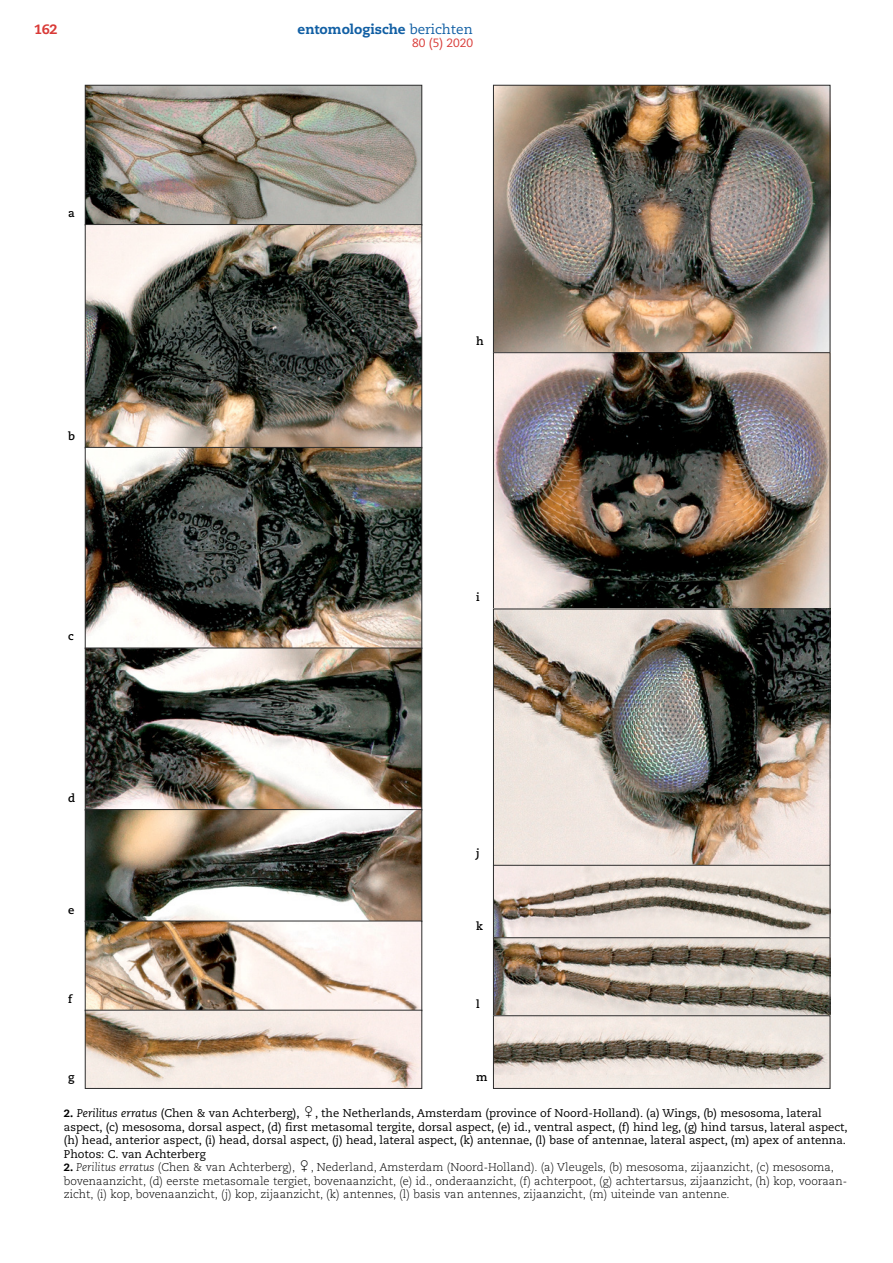
<style>
.page{position:relative;width:893px;height:1263px;background:#fff}
.page>*{position:absolute;margin:0;border:0;box-sizing:border-box;transform-origin:0 0}
.t1{font:800 13.5px "Caecilia LT Std";color:#115fa4}
.t2{font:800 13.5px "Caecilia LT Std";color:#d93a37}
.t3{font:12px "Caecilia LT Std";color:#d93a37}
.t4{font:11.25px/13.5px "Caecilia LT Std";color:#000}
.t5{font:300 11.25px/13.5px "Caecilia LT Std";color:#000}
.t6{font:700 11.25px "Caecilia LT Std";color:#000}
.s1{font-weight:400}
.s2{font-weight:800;font-size:10.5px}
.s3{font-style:italic}
.s4{font-family:"Universal Newswith Comm Pi";font-size:15px}
.s5{font-family:"Universal Newswith Comm Pi";font-weight:400;font-size:15px}
</style>
<div class="page">
<img style="left:87px;top:87px;width:333px;height:1000px">
<div style="left:85px;top:85px;width:337px;height:140px;border:1px solid #2d2d2d"></div>
<div style="left:85px;top:224px;width:337px;height:224px;border:1px solid #2d2d2d"></div>
<img style="left:495px;top:87px;width:333px;height:1000px">
<div style="left:493px;top:85px;width:337px;height:268px;border:1px solid #2d2d2d"></div>
<div style="left:85px;top:447px;width:337px;height:202px;border:1px solid #2d2d2d"></div>
<div style="left:85px;top:648px;width:337px;height:162px;border:1px solid #2d2d2d"></div>
<div style="left:85px;top:809px;width:337px;height:113px;border:1px solid #2d2d2d"></div>
<div style="left:85px;top:921px;width:337px;height:90px;border:1px solid #2d2d2d"></div>
<div style="left:85px;top:1010px;width:337px;height:79px;border:1px solid #2d2d2d"></div>
<div style="left:493px;top:352px;width:337px;height:258px;border:1px solid #2d2d2d"></div>
<div style="left:493px;top:609px;width:337px;height:257px;border:1px solid #2d2d2d"></div>
<div style="left:493px;top:865px;width:337px;height:73px;border:1px solid #2d2d2d"></div>
<div style="left:493px;top:937px;width:337px;height:79px;border:1px solid #2d2d2d"></div>
<div style="left:493px;top:1015px;width:337px;height:74px;border:1px solid #2d2d2d"></div>
<p class="t2" style="left:34px;top:21px;width:25px">162</p>
<p class="t1" style="left:298px;top:21px;width:177px">entomologische <span class="s1">berichten</span></p>
<p class="t3" style="left:412px;top:36px;width:62px">80 (5) 2020</p>
<p class="t6" style="left:68px;top:206px;width:8px">a</p>
<p class="t6" style="left:68px;top:429px;width:8px">b</p>
<p class="t6" style="left:68px;top:630px;width:7px">c</p>
<p class="t6" style="left:68px;top:791px;width:9px">d</p>
<p class="t6" style="left:68px;top:903px;width:8px">e</p>
<p class="t6" style="left:68px;top:992px;width:5px">f</p>
<p class="t6" style="left:68px;top:1070px;width:8px">g</p>
<p class="t6" style="left:476px;top:334px;width:9px">h</p>
<p class="t6" style="left:476px;top:590px;width:5px">i</p>
<p class="t6" style="left:476px;top:846px;width:5px">j</p>
<p class="t6" style="left:476px;top:919px;width:8px">k</p>
<p class="t6" style="left:476px;top:997px;width:5px">l</p>
<p class="t6" style="left:476px;top:1070px;width:13px">m</p>
<p class="t4" style="left:64px;top:1107px;width:785px"><span class="s2">2.</span> <span class="s3">Perilitus erratus</span> (Chen &amp; van Achterberg), <span class="s4">/</span>, the Netherlands, Amsterdam (province of Noord-Holland). (a) Wings, (b) mesosoma, lateral aspect, (c) mesosoma, dorsal aspect, (d) first metasomal tergite, dorsal aspect, (e) id., ventral aspect, (f) hind leg, (g) hind tarsus, lateral aspect, (h) head, anterior aspect, (i) head, dorsal aspect, (j) head, lateral aspect, (k) antennae, (l) base of antennae, lateral aspect, (m) apex of antenna.<br>Photos: C. van Achterberg</p>
<p class="t5" style="left:64px;top:1161px;width:785px"><span class="s2">2.</span> <span class="s3">Perilitus erratus</span> (Chen &amp; van Achterberg), <span class="s5">/</span>, Nederland, Amsterdam (Noord-Holland). (a) Vleugels, (b) mesosoma, zijaanzicht, (c) mesosoma, bovenaanzicht, (d) eerste metasomale tergiet, bovenaanzicht, (e) id., onderaanzicht, (f) achterpoot, (g) achtertarsus, zijaanzicht, (h) kop, vooraan&shy;zicht, (i) kop, bovenaanzicht, (j) kop, zijaanzicht, (k) antennes, (l) basis van antennes, zijaanzicht, (m) uiteinde van antenne.</p>
</div>
